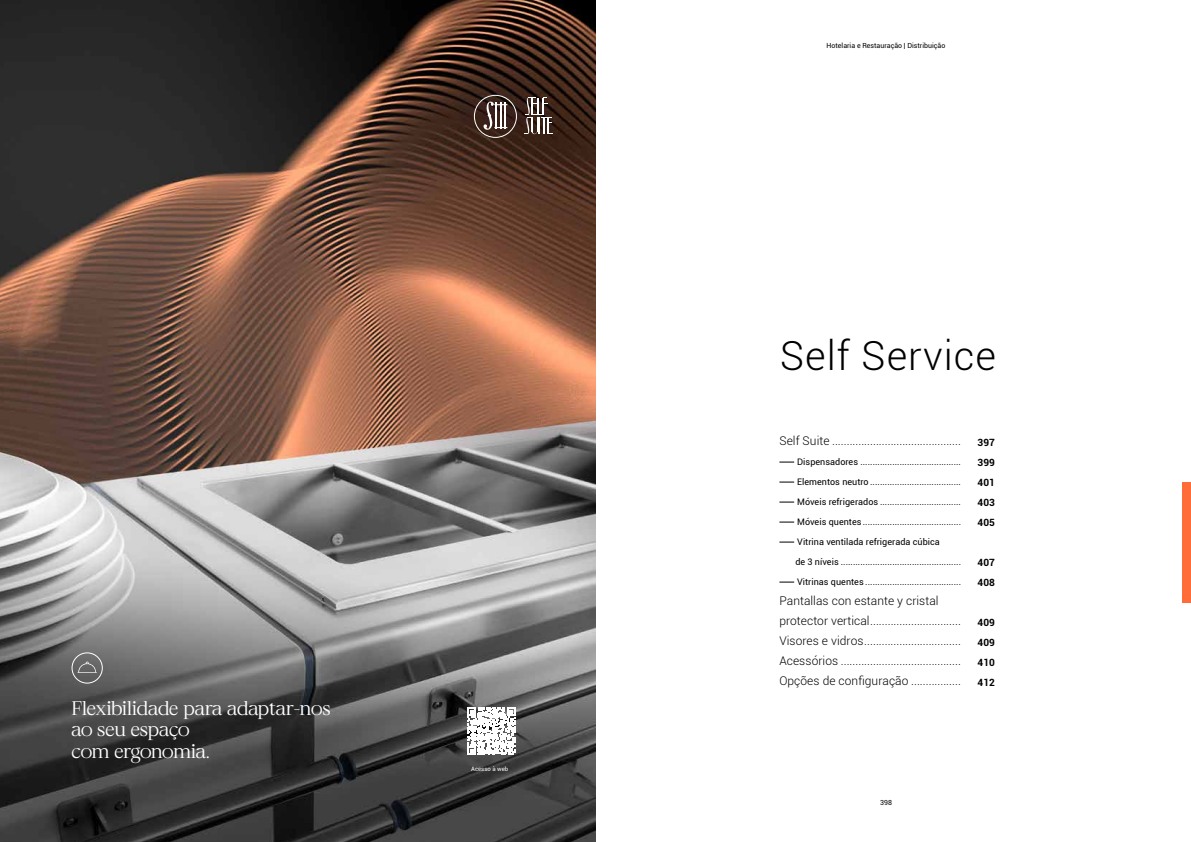
<style>
.page{position:relative;width:1191px;height:842px;background:#fff}
.page>*{position:absolute;margin:0;border:0;box-sizing:border-box;transform-origin:0 0}
.t1{font:300 40px "Roboto";letter-spacing:.025em;color:#000}
.t2{font:19.7px/21.2px "MADE Voyager PERSONAL USE";color:#fff}
.t3{font:300 12px/20px "Roboto";letter-spacing:.005em;color:#000}
.t4{font:700 10px/20px "Roboto";letter-spacing:.005em;color:#000;text-align:justify}
.t5{font:9px "Roboto";letter-spacing:.005em;color:#000}
.t6{font:7px "Roboto";color:#000}
.t7{font:6px "Roboto";color:#fff}
</style>
<div class="page">
<div style="left:1182px;top:482px;width:9px;height:120px;background:#ff6c37"></div>
<img style="left:0;top:0;width:595px;height:842px">
<div style="left:474px;top:95px;width:43px;height:43px;border:1px solid #fff;border-radius:50%"></div>
<svg style="left:483px;top:101px;width:24px;height:29px"></svg>
<svg style="left:524px;top:98px;width:28px;height:37px"></svg>
<div style="left:72px;top:652px;width:31px;height:31px;border:1px solid #fff;border-radius:50%"></div>
<svg style="left:77px;top:662px;width:20px;height:11px"></svg>
<svg style="left:468px;top:707px;width:47px;height:48px"></svg>
<svg style="left:779px;top:462px;width:15px;height:1px"></svg>
<svg style="left:779px;top:482px;width:15px;height:1px"></svg>
<svg style="left:779px;top:502px;width:15px;height:1px"></svg>
<svg style="left:779px;top:522px;width:15px;height:1px"></svg>
<svg style="left:779px;top:542px;width:15px;height:1px"></svg>
<svg style="left:779px;top:582px;width:15px;height:1px"></svg>
<h2 class="t2" style="left:72px;top:697px;width:260px">Flexibilidade para adaptar-nos ao seu espaço<br>com ergonomia.</h2>
<p class="t7" style="left:471px;top:764px;width:39px">Acesso à web</p>
<p class="t6" style="left:826px;top:40px;width:120px">Hotelaria e Restauração | Distribuição</p>
<h1 class="t1" style="left:780px;top:328px;width:217px">Self Service</h1>
<h3 class="t3" style="left:779px;top:430px;width:183px">Self Suite ............................................</h3>
<p class="t5" style="left:797px;top:456px;width:165px">Dispensadores .........................................</p>
<p class="t5" style="left:797px;top:476px;width:165px">Elementos neutro .....................................</p>
<p class="t5" style="left:797px;top:496px;width:165px">Móveis refrigerados .................................</p>
<p class="t5" style="left:797px;top:516px;width:165px">Móveis quentes ........................................</p>
<p class="t5" style="left:797px;top:536px;width:144px">Vitrina ventilada refrigerada cúbica</p>
<p class="t5" style="left:795px;top:556px;width:167px">de 3 níveis .................................................</p>
<p class="t5" style="left:797px;top:576px;width:165px">Vitrinas quentes .......................................</p>
<p class="t3" style="left:779px;top:590px;width:183px">Pantallas con estante y cristal protector vertical...............................<br>Visores e vidros.................................<br>Acessórios .........................................<br>Opções de configuração .................</p>
<p class="t4" style="left:977px;top:432px;width:19px">397<br>399<br>401<br>403<br>405</p>
<p class="t4" style="left:977px;top:552px;width:19px">407<br>408</p>
<p class="t4" style="left:977px;top:612px;width:19px">409<br>409<br>410<br>412</p>
<p class="t6" style="left:880px;top:797px;width:13px">398</p>
</div>
